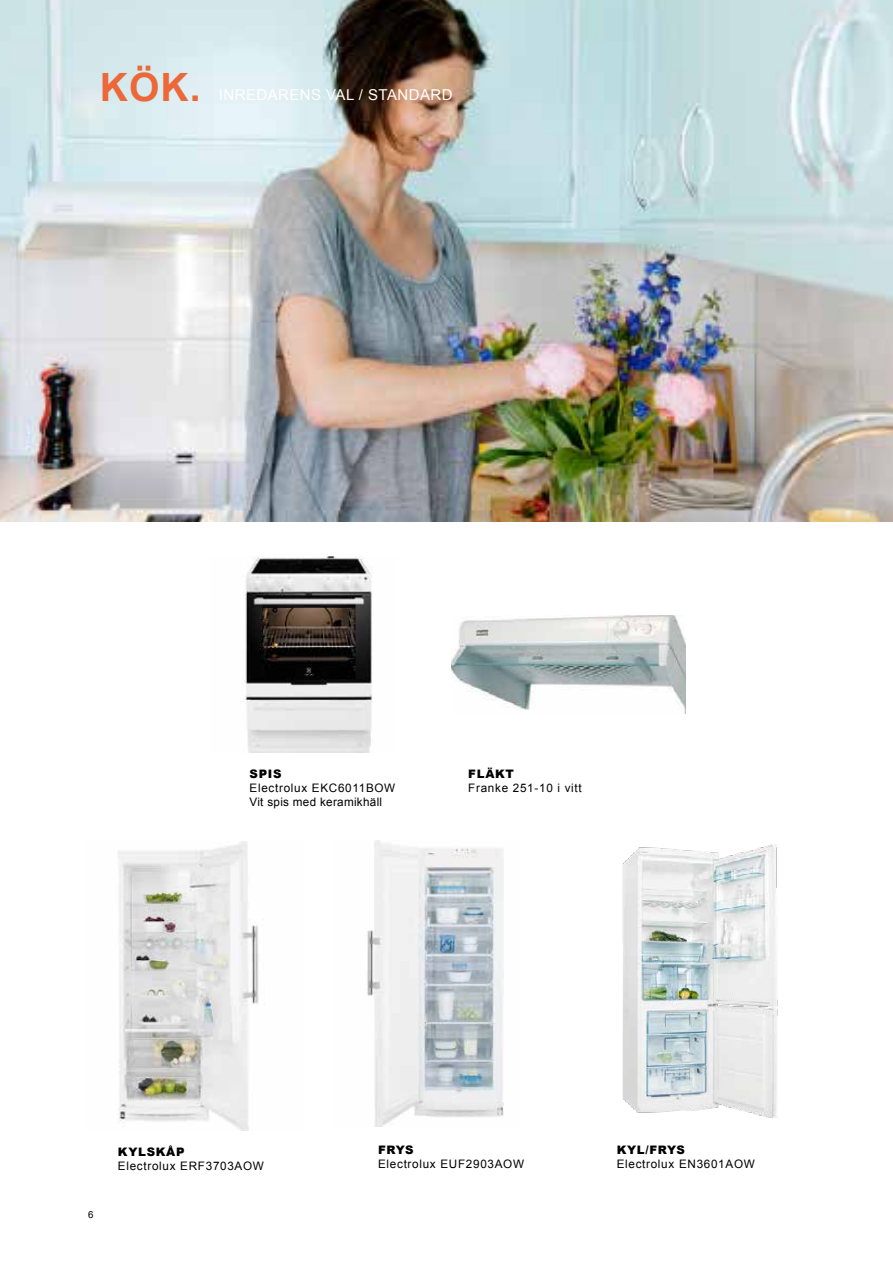
<style>
.page{position:relative;width:893px;height:1263px;background:#fff}
.page>*{position:absolute;margin:0;border:0;box-sizing:border-box;transform-origin:0 0}
.t1{font:700 39px "Arial";color:#ec6839}
.t2{font:15px "Arial";letter-spacing:.03em;color:#fff}
.t3{font:11.7px "Arial";letter-spacing:.06em;color:#000}
.t4{font:11.7px/14.1px "Arial";letter-spacing:.025em;color:#000}
.t5{font:900 11.7px "Arial";letter-spacing:.06em;color:#000}
.t6{font:9.75px "Arial";color:#000}
</style>
<div class="page">
<img style="left:0;top:0;width:893px;height:522px">
<img style="left:622px;top:844px;width:156px;height:273px">
<img style="left:118px;top:841px;width:141px;height:289px">
<img style="left:367px;top:840px;width:137px;height:286px">
<img style="left:451px;top:616px;width:234px;height:98px">
<img style="left:245px;top:556px;width:128px;height:196px">
<hr style="left:892px;top:0;width:1px;height:480px;background:#fff">
<h1 class="t1" style="left:100px;top:62px;width:103px">KÖK.</h1>
<p class="t2" style="left:219px;top:85px;width:235px">INREDARENS VAL / STANDARD</p>
<p class="t5" style="left:250px;top:765px;width:33px">SPIS</p>
<p class="t4" style="left:250px;top:781px;width:147px">Electrolux EKC6011BOW<br>Vit spis med keramikhäll</p>
<p class="t5" style="left:468px;top:765px;width:47px">FLÄKT</p>
<p class="t3" style="left:468px;top:780px;width:115px">Franke 251-10 i vitt</p>
<p class="t6" style="left:88px;top:1208px;width:7px">6</p>
<p class="t5" style="left:118px;top:1143px;width:68px">KYLSKÅP</p>
<p class="t3" style="left:118px;top:1158px;width:148px">Electrolux ERF3703AOW</p>
<p class="t5" style="left:378px;top:1141px;width:37px">FRYS</p>
<p class="t3" style="left:378px;top:1156px;width:148px">Electrolux EUF2903AOW</p>
<p class="t5" style="left:617px;top:1141px;width:70px">KYL/FRYS</p>
<p class="t3" style="left:617px;top:1156px;width:140px">Electrolux EN3601AOW</p>
</div>
